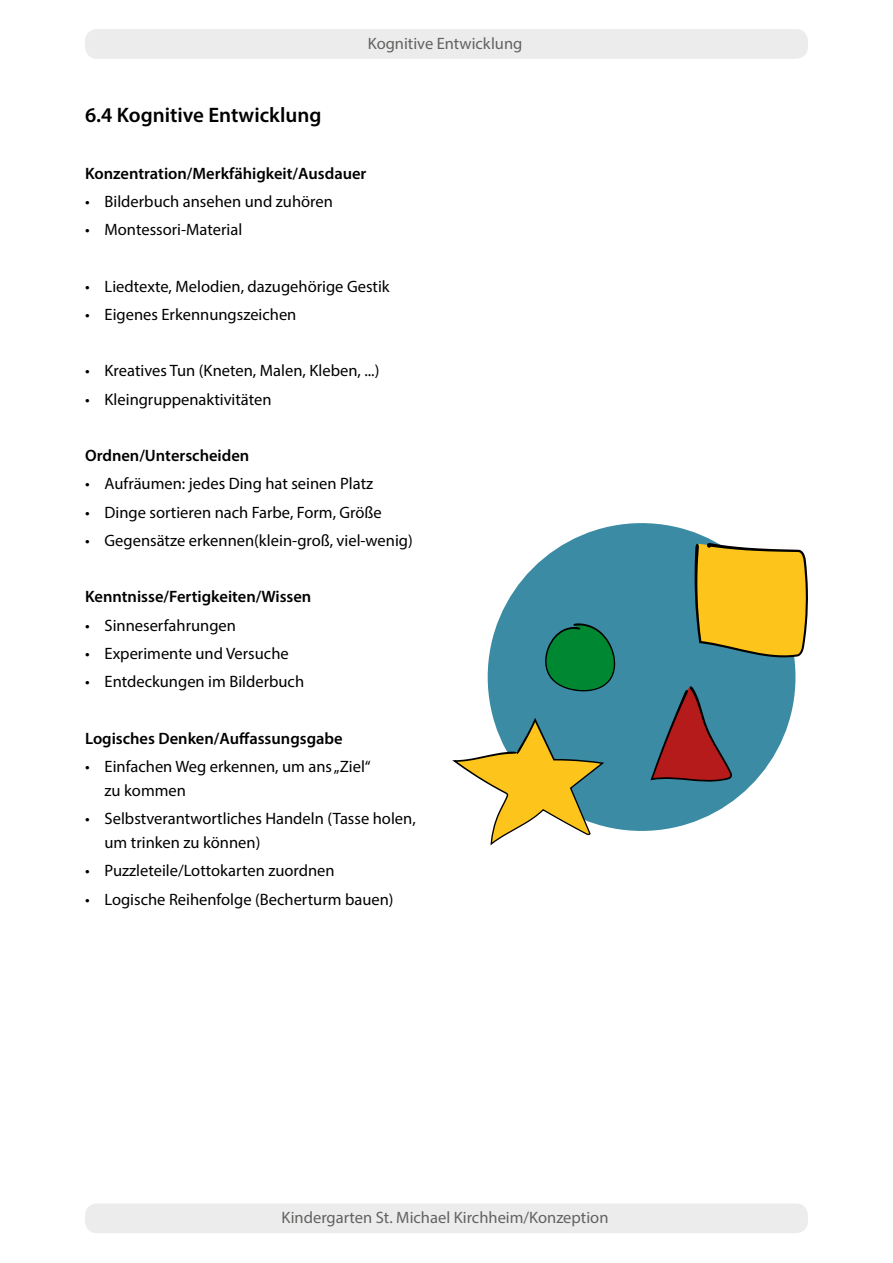
<style>
.page{position:relative;width:893px;height:1263px;background:#fff}
.page>*{position:absolute;margin:0;border:0;box-sizing:border-box;transform-origin:0 0}
.t1{font:600 21px "Myriad Pro";color:#000}
.t2{font:16.5px/24px "Myriad Pro";color:#000}
.t3{font:600 16.5px "Myriad Pro";color:#000}
.t4{font:16.5px "Myriad Pro";color:#626261}
</style>
<div class="page">
<div style="left:85px;top:29px;width:723px;height:30px;background:#ececec;border-radius:12px"></div>
<div style="left:85px;top:1203px;width:723px;height:30px;background:#ececec;border-radius:12px"></div>
<div style="left:488px;top:523px;width:307px;height:308px;background:#3a8ba3;border-radius:50%"></div>
<svg style="left:650px;top:686px;width:82px;height:96px"></svg>
<svg style="left:545px;top:623px;width:70px;height:69px"></svg>
<svg style="left:695px;top:542px;width:113px;height:118px;background:#dcb530"></svg>
<svg style="left:452px;top:718px;width:152px;height:127px"></svg>
<p class="t1" style="left:85px;top:102px;width:238px">6.4 Kognitive Entwicklung</p>
<p class="t4" style="left:368px;top:33px;width:156px">Kognitive Entwicklung</p>
<p class="t3" style="left:85px;top:163px;width:283px">Konzentration/Merkfähigkeit/Ausdauer</p>
<p class="t2" style="left:85px;top:189px;width:249px">• Bilderbuch ansehen und zuhören</p>
<p class="t2" style="left:85px;top:217px;width:159px">• Montessori-Material</p>
<p class="t2" style="left:85px;top:274px;width:306px">• Liedtexte, Melodien, dazugehörige Gestik</p>
<p class="t2" style="left:85px;top:302px;width:213px">• Eigenes Erkennungszeichen</p>
<p class="t2" style="left:85px;top:358px;width:296px">• Kreatives Tun (Kneten, Malen, Kleben, ...)</p>
<p class="t2" style="left:85px;top:387px;width:188px">• Kleingruppenaktivitäten</p>
<p class="t3" style="left:85px;top:445px;width:166px">Ordnen/Unterscheiden</p>
<p class="t2" style="left:85px;top:471px;width:290px">• Aufräumen: jedes Ding hat seinen Platz</p>
<p class="t2" style="left:85px;top:500px;width:298px">• Dinge sortieren nach Farbe, Form, Größe</p>
<p class="t2" style="left:85px;top:528px;width:329px">• Gegensätze erkennen(klein-groß, viel-wenig)</p>
<p class="t3" style="left:85px;top:586px;width:228px">Kenntnisse/Fertigkeiten/Wissen</p>
<p class="t2" style="left:85px;top:613px;width:152px">• Sinneserfahrungen</p>
<p class="t2" style="left:85px;top:641px;width:205px">• Experimente und Versuche</p>
<p class="t2" style="left:85px;top:669px;width:221px">• Entdeckungen im Bilderbuch</p>
<p class="t3" style="left:85px;top:727px;width:259px">Logisches Denken/Auffassungsgabe</p>
<p class="t2" style="left:105px;top:754px;width:268px;text-indent:-20px">• Einfachen Weg erkennen, um ans „Ziel“ zu kommen</p>
<p class="t2" style="left:105px;top:806px;width:313px;text-indent:-20px">• Selbstverantwortliches Handeln (Tasse holen, um trinken zu können)</p>
<p class="t2" style="left:85px;top:858px;width:251px">• Puzzleteile/Lottokarten zuordnen</p>
<p class="t2" style="left:85px;top:887px;width:310px">• Logische Reihenfolge (Becherturm bauen)</p>
<p class="t4" style="left:282px;top:1207px;width:328px">Kindergarten St. Michael Kirchheim/Konzeption</p>
</div>
